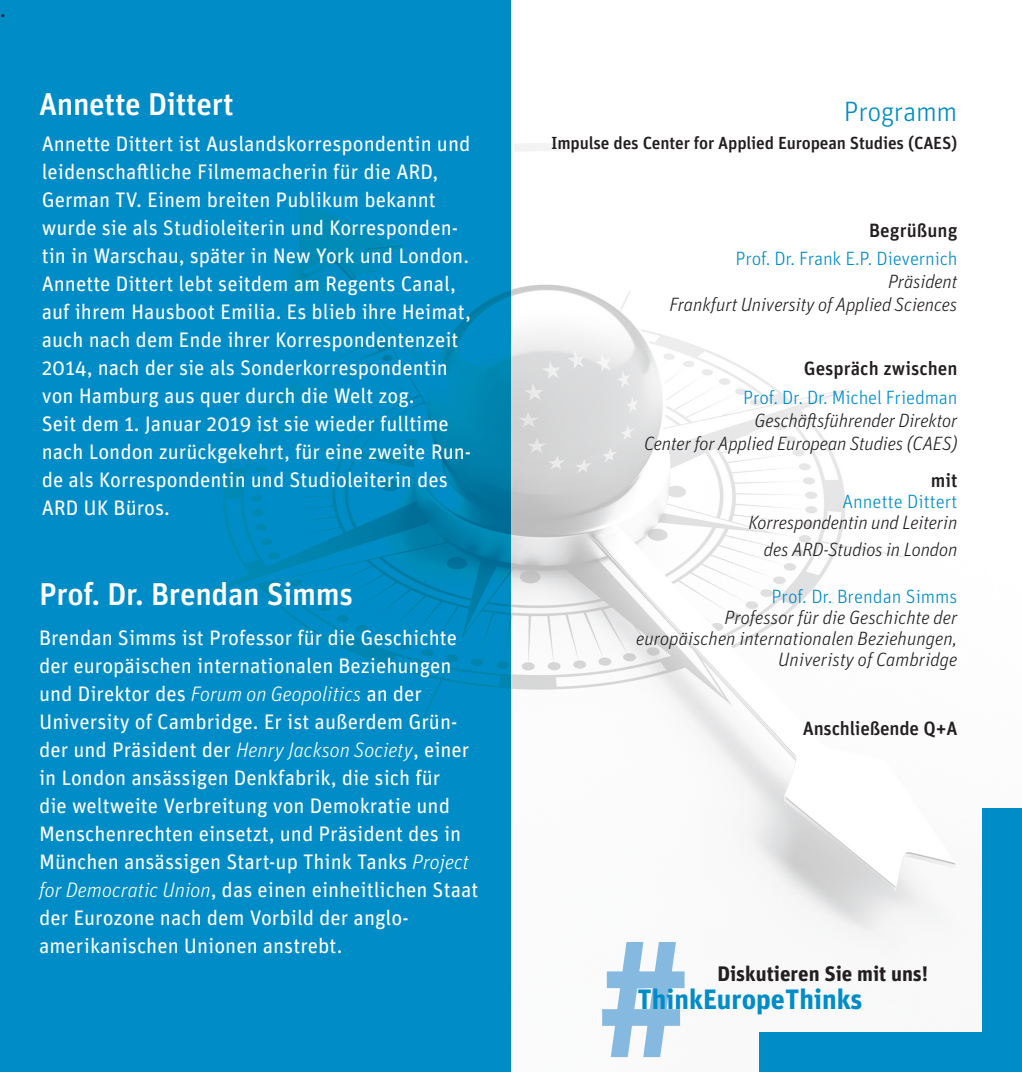
<style>
.page{position:relative;width:1022px;height:1072px;background:#fff}
.page>*{position:absolute;margin:0;border:0;box-sizing:border-box;transform-origin:0 0}
.t1{font:500 31.5px "Unit Pro";letter-spacing:-.01em;color:#fff}
.t2{font:700 28px "Unit Pro";color:#008cc7}
.t3{font:300 28px "Unit Pro";letter-spacing:-.01em;color:#008cc7}
.t4{font:21px/28px "Unit Pro";color:#fff}
.t5{font:700 21px "Unit Pro";color:#231f20}
.t6{font:21px "Unit Pro";color:#231f20}
.t7{font:italic 300 19.25px "Unit Pro";letter-spacing:-.01em;color:#231f20}
.t8{font:300 19.25px "Unit Pro";letter-spacing:-.01em;color:#008cc7}
.t9{font:500 19.25px "Unit Pro";color:#231f20}
.t10{font:500 17.5px "Unit Pro";letter-spacing:-.01em;color:#231f20}
.s1{font-weight:300;font-style:italic}
</style>
<div class="page">
<img style="left:0;top:0;width:1022px;height:1071px">
<svg style="left:602px;top:942px;width:83px;height:115px"></svg>
<div style="left:759px;top:1032px;width:263px;height:39px;background:#008cc7"></div>
<div style="left:982px;top:809px;width:40px;height:262px;background:#008cc7"></div>
<p class="t6" style="left:0;top:-5px;width:7px">.</p>
<p class="t1" style="left:39px;top:81px;width:196px">Annette Dittert</p>
<p class="t4" style="left:42px;top:128px;width:430px">Annette Dittert ist Auslandskorrespondentin und leidenschaftliche Filmemacherin für die ARD, German TV. Einem breiten Publikum bekannt wurde sie als Studioleiterin und Korresponden&shy;tin in Warschau, später in New York und London.</p>
<p class="t4" style="left:42px;top:268px;width:431px">Annette Dittert lebt seitdem am Regents Canal, auf ihrem Hausboot Emilia. Es blieb ihre Heimat, auch nach dem Ende ihrer Korrespondentenzeit 2014, nach der sie als Sonderkorrespondentin von Hamburg aus quer durch die Welt zog.</p>
<p class="t4" style="left:42px;top:408px;width:431px">Seit dem 1. Januar 2019 ist sie wieder fulltime nach London zurückgekehrt, für eine zweite Run&shy;de als Korrespondentin und Studioleiterin des ARD UK Büros.</p>
<p class="t1" style="left:39px;top:571px;width:315px">Prof. Dr. Brendan Simms</p>
<p class="t4" style="left:39px;top:622px;width:420px">Brendan Simms ist Professor für die Geschichte der europäischen internationalen Beziehungen und Direktor des <span class="s1">Forum on Geopolitics</span> an der</p>
<p class="t4" style="left:39px;top:706px;width:441px">University of Cambridge. Er ist außerdem Grün&shy;der und Präsident der <span class="s1">Henry Jackson Society</span>, einer in London ansässigen Denkfabrik, die sich für<br>die weltweite Verbreitung von Demokratie und Menschenrechten einsetzt, und Präsident des in München ansässigen Start-up Think Tanks <span class="s1">Project for Democratic Union</span>, das einen einheitlichen Staat der Eurozone nach dem Vorbild der anglo-</p>
<p class="t4" style="left:39px;top:930px;width:305px">amerikanischen Unionen anstrebt.</p>
<p class="t3" style="left:844px;top:93px;width:115px">Programm</p>
<p class="t10" style="left:551px;top:131px;width:408px">Impulse des Center for Applied European Studies (CAES)</p>
<p class="t9" style="left:869px;top:216px;width:90px">Begrüßung</p>
<p class="t8" style="left:735px;top:246px;width:223px">Prof. Dr. Frank E.P. Dievernich</p>
<p class="t7" style="left:888px;top:269px;width:71px">Präsident</p>
<p class="t7" style="left:669px;top:292px;width:289px">Frankfurt University of Applied Sciences</p>
<p class="t9" style="left:804px;top:355px;width:155px">Gespräch zwischen</p>
<p class="t8" style="left:743px;top:384px;width:216px">Prof. Dr. Dr. Michel Friedman</p>
<p class="t7" style="left:754px;top:407px;width:204px">Geschäftsführender Direktor</p>
<p class="t7" style="left:644px;top:430px;width:315px">Center for Applied European Studies (CAES)</p>
<p class="t9" style="left:931px;top:466px;width:28px">mit</p>
<p class="t8" style="left:842px;top:488px;width:116px">Annette Dittert</p>
<p class="t7" style="left:748px;top:509px;width:211px">Korrespondentin und Leiterin</p>
<p class="t7" style="left:764px;top:537px;width:195px">des ARD-Studios in London</p>
<p class="t8" style="left:771px;top:583px;width:188px">Prof. Dr. Brendan Simms</p>
<p class="t7" style="left:724px;top:604px;width:235px">Professor für die Geschichte der</p>
<p class="t7" style="left:636px;top:625px;width:323px">europäischen internationalen Beziehungen,</p>
<p class="t7" style="left:778px;top:646px;width:181px">Univeristy of Cambridge</p>
<p class="t9" style="left:803px;top:714px;width:156px">Anschließende Q+A</p>
<p class="t5" style="left:717px;top:958px;width:212px">Diskutieren Sie mit uns!</p>
<p class="t2" style="left:637px;top:979px;width:226px">ThinkEuropeThinks</p>
</div>
